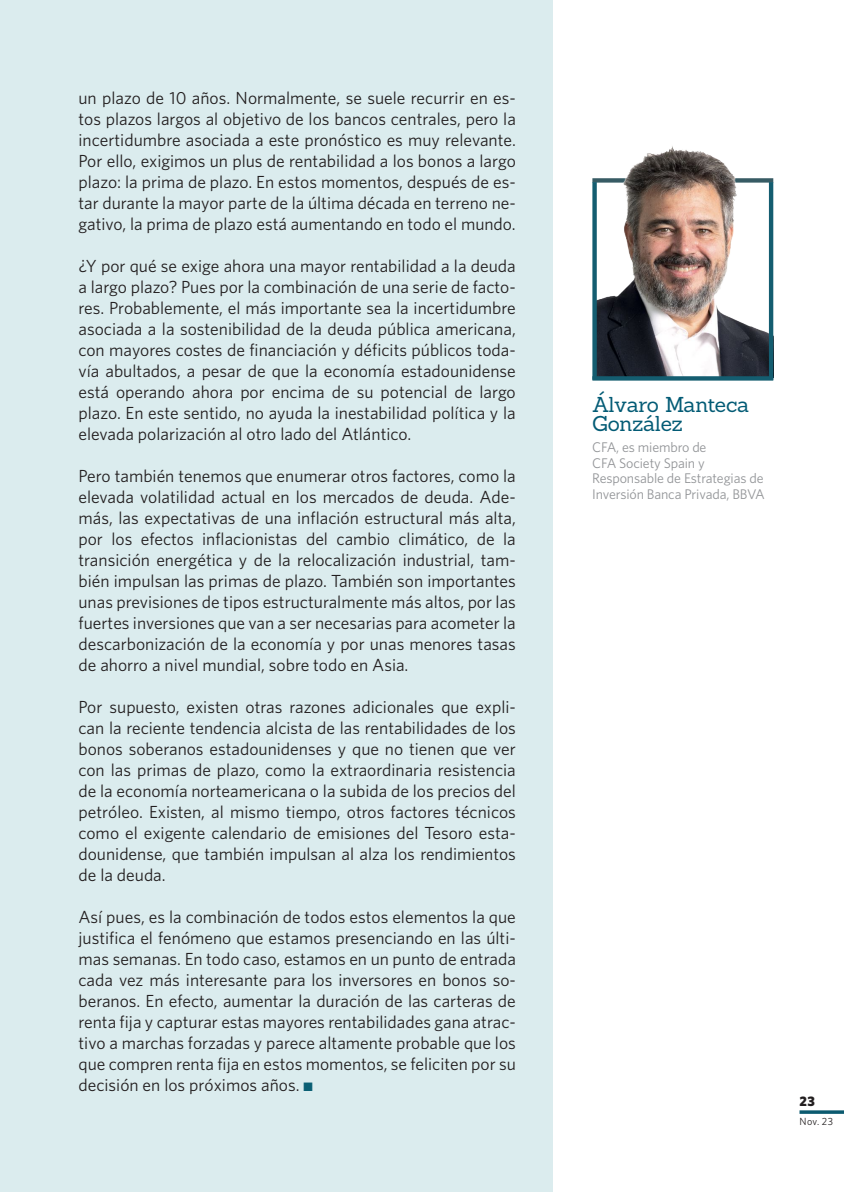
<style>
.page{position:relative;width:844px;height:1192px;background:#fff}
.page>*{position:absolute;margin:0;border:0;box-sizing:border-box;transform-origin:0 0}
.t1{font:21px/19.2px "Sanchez";letter-spacing:-.01em;color:#035b75}
.t2{font:17.5px/21px "Whitney";color:#231f20;text-align:justify}
.t3{font:14px/15.8px "Whitney";letter-spacing:-.01em;color:#939598}
.t4{font:900 13.83px "Whitney";color:#231f20}
.t5{font:10.33px "Whitney";color:#231f20}
.s1{color:#0a5f74}
</style>
<div class="page">
<div style="left:0;top:0;width:552px;height:1192px;background:#dbecee"></div>
<hr style="left:799px;top:1110px;width:45px;height:3px;background:#0b5a6f">
<div style="left:592px;top:178px;width:181px;height:5px;background:#375b64"></div>
<img style="left:596px;top:146px;width:177px;height:230px">
<hr style="left:769px;top:182px;width:4px;height:198px;background:#145d70">
<svg style="left:597px;top:376px;width:172px;height:4px"></svg>
<div style="left:592px;top:182px;width:5px;height:198px;background:#145d70"></div>
<p class="t2" style="left:78px;top:87px;width:439px">un plazo de 10 años. Normalmente, se suele recurrir en es&shy;tos plazos largos al objetivo de los bancos centrales, pero la incertidumbre asociada a este pronóstico es muy relevante.<br>Por ello, exigimos un plus de rentabilidad a los bonos a largo plazo: la prima de plazo. En estos momentos, después de es&shy;tar durante la mayor parte de la última década en terreno ne&shy;gativo, la prima de plazo está aumentando en todo el mundo.</p>
<p class="t2" style="left:78px;top:255px;width:439px">¿Y por qué se exige ahora una mayor rentabilidad a la deuda a largo plazo? Pues por la combinación de una serie de facto&shy;res. Probablemente, el más importante sea la incertidumbre asociada a la sostenibilidad de la deuda pública americana, con mayores costes de financiación y déficits públicos toda&shy;vía abultados, a pesar de que la economía estadounidense está operando ahora por encima de su potencial de largo plazo. En este sentido, no ayuda la inestabilidad política y la elevada polarización al otro lado del Atlántico.</p>
<p class="t2" style="left:78px;top:465px;width:439px">Pero también tenemos que enumerar otros factores, como la elevada volatilidad actual en los mercados de deuda. Ade&shy;más, las expectativas de una inflación estructural más alta, por los efectos inflacionistas del cambio climático, de la transición energética y de la relocalización industrial, tam&shy;bién impulsan las primas de plazo. También son importantes unas previsiones de tipos estructuralmente más altos, por las fuertes inversiones que van a ser necesarias para acometer la descarbonización de la economía y por unas menores tasas de ahorro a nivel mundial, sobre todo en Asia.</p>
<p class="t2" style="left:78px;top:696px;width:439px">Por supuesto, existen otras razones adicionales que expli&shy;can la reciente tendencia alcista de las rentabilidades de los bonos soberanos estadounidenses y que no tienen que ver con las primas de plazo, como la extraordinaria resistencia de la economía norteamericana o la subida de los precios del petróleo. Existen, al mismo tiempo, otros factores técnicos como el exigente calendario de emisiones del Tesoro esta&shy;dounidense, que también impulsan al alza los rendimientos de la deuda.</p>
<p class="t2" style="left:78px;top:906px;width:439px">Así pues, es la combinación de todos estos elementos la que justifica el fenómeno que estamos presenciando en las últi&shy;mas semanas. En todo caso, estamos en un punto de entrada cada vez más interesante para los inversores en bonos so&shy;beranos. En efecto, aumentar la duración de las carteras de renta fija y capturar estas mayores rentabilidades gana atrac&shy;tivo a marchas forzadas y parece altamente probable que los que compren renta fija en estos momentos, se feliciten por su decisión en los próximos años. <span class="s1">■</span></p>
<p class="t1" style="left:592px;top:394px;width:159px">Álvaro Manteca<br>González</p>
<p class="t3" style="left:592px;top:439px;width:174px">CFA, es miembro de<br>CFA Society Spain y<br>Responsable de Estrategias de<br>Inversión Banca Privada, BBVA</p>
<p class="t4" style="left:799px;top:1092px;width:17px">23</p>
<p class="t5" style="left:799px;top:1115px;width:35px">Nov. 23</p>
</div>
